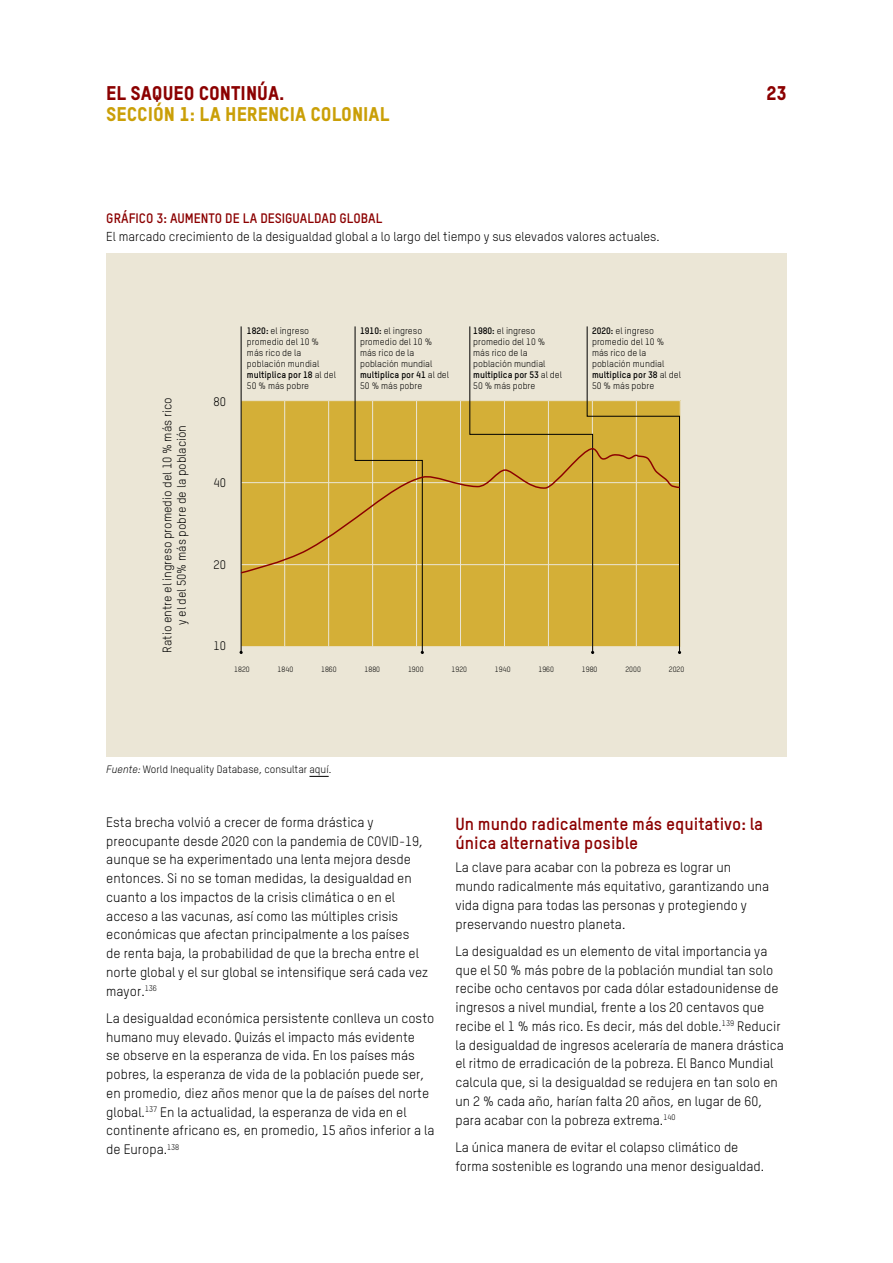
<style>
.page{position:relative;width:893px;height:1263px;background:#fff}
.page>*{position:absolute;margin:0;border:0;box-sizing:border-box;transform-origin:0 0}
.t1{font:19.5px/21px "Oxfam TSTARPRO Headline";color:#ca9f07}
.t2{font:19.5px "Oxfam TSTARPRO Headline";color:#8b0000}
._2__Heading_H2{font:700 17.25px/19.5px "Oxfam TSTARPRO";color:#8b0000}
.t3{font:13.5px/18.8px "Oxfam TSTARPRO";color:#000}
._10__Figure_Headings{font:700 13.5px "Oxfam TSTARPRO";color:#8b0000}
.t4{font:12.75px "Oxfam TSTARPRO";color:#000}
.t5{font:12.15px/14.5px "Oxfam TSTARPRO";color:#000;text-align:center}
._11__Source{font:10.5px "Oxfam TSTARPRO";color:#000}
.t6{font:9.3px/11.1px "Oxfam TSTARPRO";color:#000}
.t7{font:7.5px "Oxfam TSTARPRO";color:#000}
.s1{color:#8b0000}
.s2{font-weight:700}
.s3{font-style:italic}
</style>
<div class="page">
<svg style="left:309px;top:776px;width:20px;height:1px"></svg>
<div style="left:106px;top:253px;width:681px;height:504px;background:#ebe6d6"></div>
<div style="left:241px;top:401px;width:439px;height:246px;background:#d4af37"></div>
<hr style="left:460px;top:401px;width:1px;height:246px;background:#ebe6d6">
<hr style="left:328px;top:401px;width:1px;height:246px;background:#ebe6d6">
<hr style="left:284px;top:401px;width:1px;height:246px;background:#ebe6d6">
<hr style="left:241px;top:326px;width:1px;height:326px;background:#000">
<svg style="left:355px;top:326px;width:69px;height:328px"></svg>
<svg style="left:469px;top:326px;width:212px;height:328px"></svg>
<svg style="left:240px;top:447px;width:441px;height:128px"></svg>
<p class="t1" style="left:106px;top:82px;width:284px"><span class="s1">EL SAQUEO CONTINÚA.<br></span>SECCIÓN 1: LA HERENCIA COLONIAL</p>
<p class="_10__Figure_Headings" style="left:106px;top:210px;width:277px">GRÁFICO 3: AUMENTO DE LA DESIGUALDAD GLOBAL</p>
<p class="t4" style="left:106px;top:229px;width:555px">El marcado crecimiento de la desigualdad global a lo largo del tiempo y sus elevados valores actuales.</p>
<p class="t5" style="left:160px;top:653px;width:257px;rotate:-90deg">Ratio entre el ingreso promedio del 10 % más rico y el del 50% más pobre de la población</p>
<p class="t5" style="left:214px;top:394px;width:14px">80</p>
<p class="t6" style="left:247px;top:325px;width:90px"><span class="s2">1820:</span> el ingreso promedio del 10 % más rico de la población mundial <span class="s2">multiplica por 18</span> al del<br>50 % más pobre</p>
<p class="t6" style="left:360px;top:325px;width:91px"><span class="s2">1910:</span> el ingreso promedio del 10 % más rico de la población mundial <span class="s2">multiplica por 41</span> al del<br>50 % más pobre</p>
<p class="t6" style="left:473px;top:325px;width:90px"><span class="s2">1980:</span> el ingreso promedio del 10 % más rico de la población mundial <span class="s2">multiplica por 53</span> al del<br>50 % más pobre</p>
<p class="t6" style="left:592px;top:325px;width:90px"><span class="s2">2020:</span> el ingreso promedio del 10 % más rico de la población mundial <span class="s2">multiplica por 38</span> al del<br>50 % más pobre</p>
<p class="t5" style="left:214px;top:476px;width:14px">40</p>
<p class="t5" style="left:214px;top:557px;width:14px">20</p>
<p class="t5" style="left:214px;top:638px;width:14px">10</p>
<p class="t7" style="left:234px;top:664px;width:17px">1820</p>
<p class="t7" style="left:278px;top:664px;width:17px">1840</p>
<p class="t7" style="left:321px;top:664px;width:17px">1860</p>
<p class="t7" style="left:365px;top:664px;width:17px">1880</p>
<p class="t7" style="left:408px;top:664px;width:17px">1900</p>
<p class="t7" style="left:451px;top:664px;width:17px">1920</p>
<p class="t7" style="left:495px;top:664px;width:17px">1940</p>
<p class="t7" style="left:538px;top:664px;width:17px">1960</p>
<p class="t7" style="left:582px;top:664px;width:17px">1980</p>
<p class="t7" style="left:625px;top:664px;width:17px">2000</p>
<p class="t7" style="left:669px;top:664px;width:17px">2020</p>
<p class="_11__Source" style="left:106px;top:763px;width:226px"><span class="s3">Fuente:</span> World Inequality Database, consultar aquí.</p>
<p class="t2" style="left:766px;top:81px;width:22px">23</p>
<p class="t3" style="left:106px;top:813px;width:323px">Esta brecha volvió a crecer de forma drástica y preocupante desde 2020 con la pandemia de COVID-19, aunque se ha experimentado una lenta mejora desde entonces. Si no se toman medidas, la desigualdad en cuanto a los impactos de la crisis climática o en el acceso a las vacunas, así como las múltiples crisis económicas que afectan principalmente a los países<br>de renta baja, la probabilidad de que la brecha entre el norte global y el sur global se intensifique será cada vez mayor.<sup>136</sup></p>
<p class="t3" style="left:106px;top:1009px;width:330px">La desigualdad económica persistente conlleva un costo humano muy elevado. Quizás el impacto más evidente<br>se observe en la esperanza de vida. En los países más pobres, la esperanza de vida de la población puede ser, en promedio, diez años menor que la de países del norte global.<sup>137</sup> En la actualidad, la esperanza de vida en el continente africano es, en promedio, 15 años inferior a la de Europa.<sup>138</sup></p>
<p class="_2__Heading_H2" style="left:455px;top:813px;width:309px">Un mundo radicalmente más equitativo: la única alternativa posible</p>
<p class="t3" style="left:455px;top:858px;width:315px">La clave para acabar con la pobreza es lograr un mundo radicalmente más equitativo, garantizando una vida digna para todas las personas y protegiendo y preservando nuestro planeta.</p>
<p class="t3" style="left:455px;top:941px;width:330px">La desigualdad es un elemento de vital importancia ya que el 50 % más pobre de la población mundial tan solo recibe ocho centavos por cada dólar estadounidense de ingresos a nivel mundial, frente a los 20 centavos que recibe el 1 % más rico. Es decir, más del doble.<sup>139</sup> Reducir la desigualdad de ingresos aceleraría de manera drástica el ritmo de erradicación de la pobreza. El Banco Mundial calcula que, si la desigualdad se redujera en tan solo en un 2 % cada año, harían falta 20 años, en lugar de 60, para acabar con la pobreza extrema.<sup>140</sup></p>
<p class="t3" style="left:455px;top:1137px;width:310px">La única manera de evitar el colapso climático de forma sostenible es logrando una menor desigualdad.</p>
</div>
